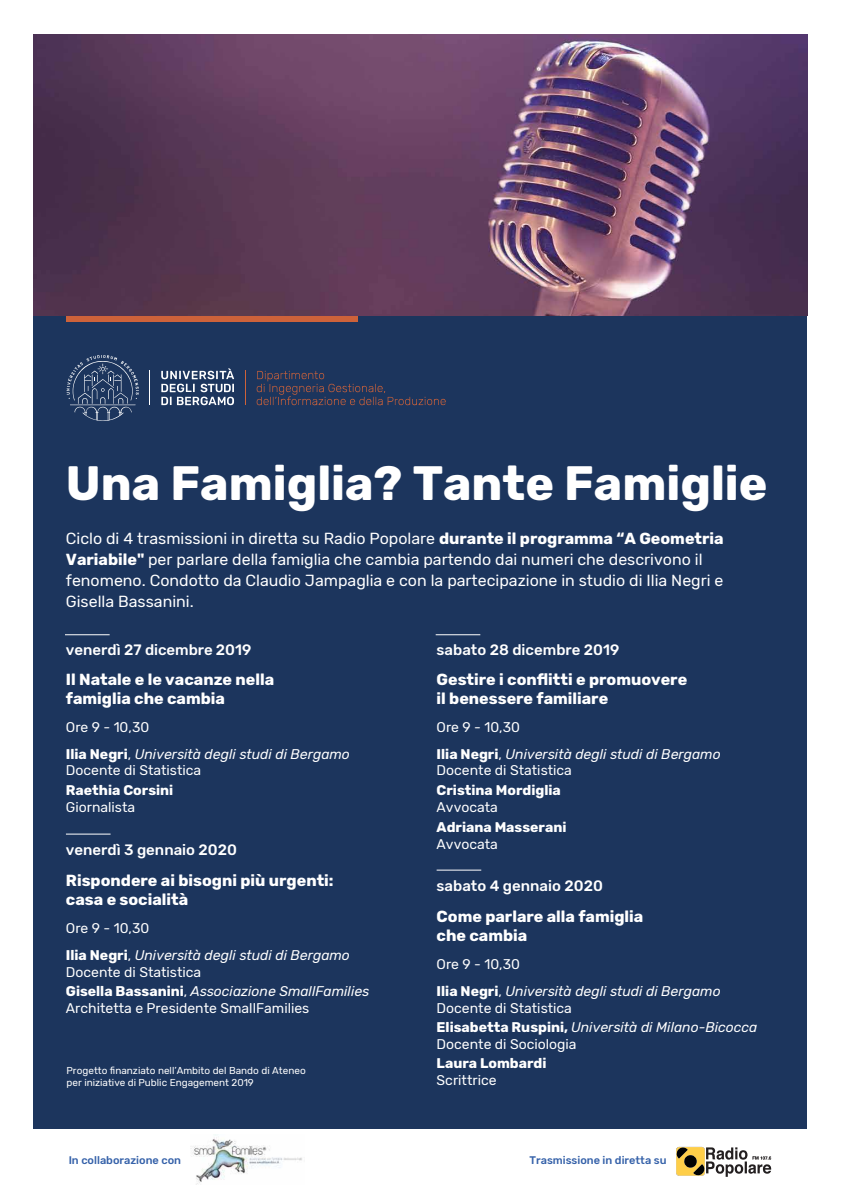
<style>
.page{position:relative;width:842px;height:1191px;background:#fff}
.page>*{position:absolute;margin:0;border:0;box-sizing:border-box;transform-origin:0 0}
.t1{font:700 48px "Rubik";color:#fff}
.t2{font:16px/21px "Rubik";color:#fff}
.t3{font:700 16px/19.2px "Rubik";color:#fff}
.t4{font:500 15px "Rubik";color:#fff}
.t5{font:italic 14px/27px "Rubik";color:#fff}
.t6{font:14px/16.8px "Rubik";color:#fff}
.t7{font:700 14px "Rubik";color:#fff}
.t8{font:500 11px "Rubik";color:#3561a9}
.t9{font:10px/12px "Rubik";color:#fff}
.s1{font-weight:700}
.s2{font-style:normal}
.s3{font-weight:700;font-style:normal}
.s4{font-style:italic}
</style>
<div class="page">
<div style="left:33px;top:315px;width:774px;height:813px;background:#1c355d"></div>
<div style="left:67px;top:315px;width:291px;height:7px;background:#cd623a"></div>
<hr style="left:66px;top:834px;width:45px;height:1px;background:#fff">
<hr style="left:437px;top:870px;width:44px;height:1px;background:#fff">
<svg style="left:257px;top:371px;width:189px;height:34px"></svg>
<svg style="left:67px;top:355px;width:72px;height:66px"></svg>
<svg style="left:161px;top:368px;width:73px;height:37px"></svg>
<hr style="left:150px;top:371px;width:1px;height:34px;background:#fff">
<hr style="left:245px;top:371px;width:1px;height:34px;background:#cd623a">
<img style="left:191px;top:1134px;width:111px;height:50px">
<svg style="left:676px;top:1146px;width:95px;height:30px"></svg>
<img style="left:33px;top:34px;width:774px;height:281px">
<hr style="left:65px;top:634px;width:45px;height:1px;background:#fff">
<hr style="left:436px;top:634px;width:44px;height:1px;background:#fff">
<h1 class="t1" style="left:66px;top:455px;width:703px">Una Famiglia? Tante Famiglie</h1>
<p class="t2" style="left:66px;top:528px;width:659px">Ciclo di 4 trasmissioni in diretta su Radio Popolare <span class="s1">durante il programma “A Geometria Variabile"</span> per parlare della famiglia che cambia partendo dai numeri che descrivono il fenomeno. Condotto da Claudio Jampaglia e con la partecipazione in studio di Ilia Negri e Gisella Bassanini.</p>
<p class="t4" style="left:66px;top:641px;width:187px">venerdì 27 dicembre 2019</p>
<p class="t3" style="left:66px;top:670px;width:210px">Il Natale e le vacanze nella famiglia che cambia</p>
<p class="t5" style="left:66px;top:713px;width:286px"><span class="s2">Ore 9 - 10,30<br></span><span class="s3">Ilia Negri</span><span class="s2">,</span> Università degli studi di Bergamo</p>
<p class="t6" style="left:66px;top:762px;width:137px">Docente di Statistica</p>
<p class="t7" style="left:66px;top:782px;width:109px">Raethia Corsini</p>
<p class="t6" style="left:66px;top:799px;width:71px">Giornalista</p>
<p class="t4" style="left:66px;top:841px;width:173px">venerdì 3 gennaio 2020</p>
<p class="t3" style="left:66px;top:871px;width:269px">Rispondere ai bisogni più urgenti: casa e socialità</p>
<p class="t5" style="left:66px;top:914px;width:286px"><span class="s2">Ore 9 - 10,30<br></span><span class="s3">Ilia Negri</span><span class="s2">,</span> Università degli studi di Bergamo</p>
<p class="t6" style="left:66px;top:963px;width:137px">Docente di Statistica</p>
<p class="t6" style="left:66px;top:983px;width:305px"><span class="s1">Gisella Bassanini</span>, <span class="s4">Associazione SmallFamilies<br></span>Architetta e Presidente SmallFamilies</p>
<p class="t9" style="left:67px;top:1065px;width:241px">Progetto finanziato nell’Ambito del Bando di Ateneo per iniziative di Public Engagement 2019</p>
<p class="t8" style="left:69px;top:1153px;width:114px">In collaborazione con</p>
<p class="t4" style="left:437px;top:641px;width:184px">sabato 28 dicembre 2019</p>
<p class="t3" style="left:437px;top:670px;width:252px">Gestire i conflitti e promuovere il benessere familiare</p>
<p class="t5" style="left:437px;top:713px;width:286px"><span class="s2">Ore 9 - 10,30<br></span><span class="s3">Ilia Negri</span><span class="s2">,</span> Università degli studi di Bergamo</p>
<p class="t6" style="left:437px;top:762px;width:137px">Docente di Statistica</p>
<p class="t7" style="left:437px;top:782px;width:126px">Cristina Mordiglia</p>
<p class="t6" style="left:437px;top:799px;width:63px">Avvocata</p>
<p class="t7" style="left:437px;top:819px;width:131px">Adriana Masserani</p>
<p class="t6" style="left:437px;top:836px;width:63px">Avvocata</p>
<p class="t4" style="left:437px;top:877px;width:168px">sabato 4 gennaio 2020</p>
<p class="t3" style="left:437px;top:907px;width:208px">Come parlare alla famiglia che cambia</p>
<p class="t5" style="left:437px;top:950px;width:286px"><span class="s2">Ore 9 - 10,30<br></span><span class="s3">Ilia Negri</span><span class="s2">,</span> Università degli studi di Bergamo</p>
<p class="t6" style="left:437px;top:999px;width:137px">Docente di Statistica</p>
<p class="t5" style="left:437px;top:1019px;width:322px;line-height:16.8px"><span class="s3">Elisabetta Ruspini,</span> Università di Milano-Bicocca<br><span class="s2">Docente di Sociologia</span></p>
<p class="t7" style="left:437px;top:1055px;width:111px">Laura Lombardi</p>
<p class="t6" style="left:437px;top:1072px;width:62px">Scrittrice</p>
<p class="t8" style="left:529px;top:1153px;width:139px">Trasmissione in diretta su</p>
</div>
